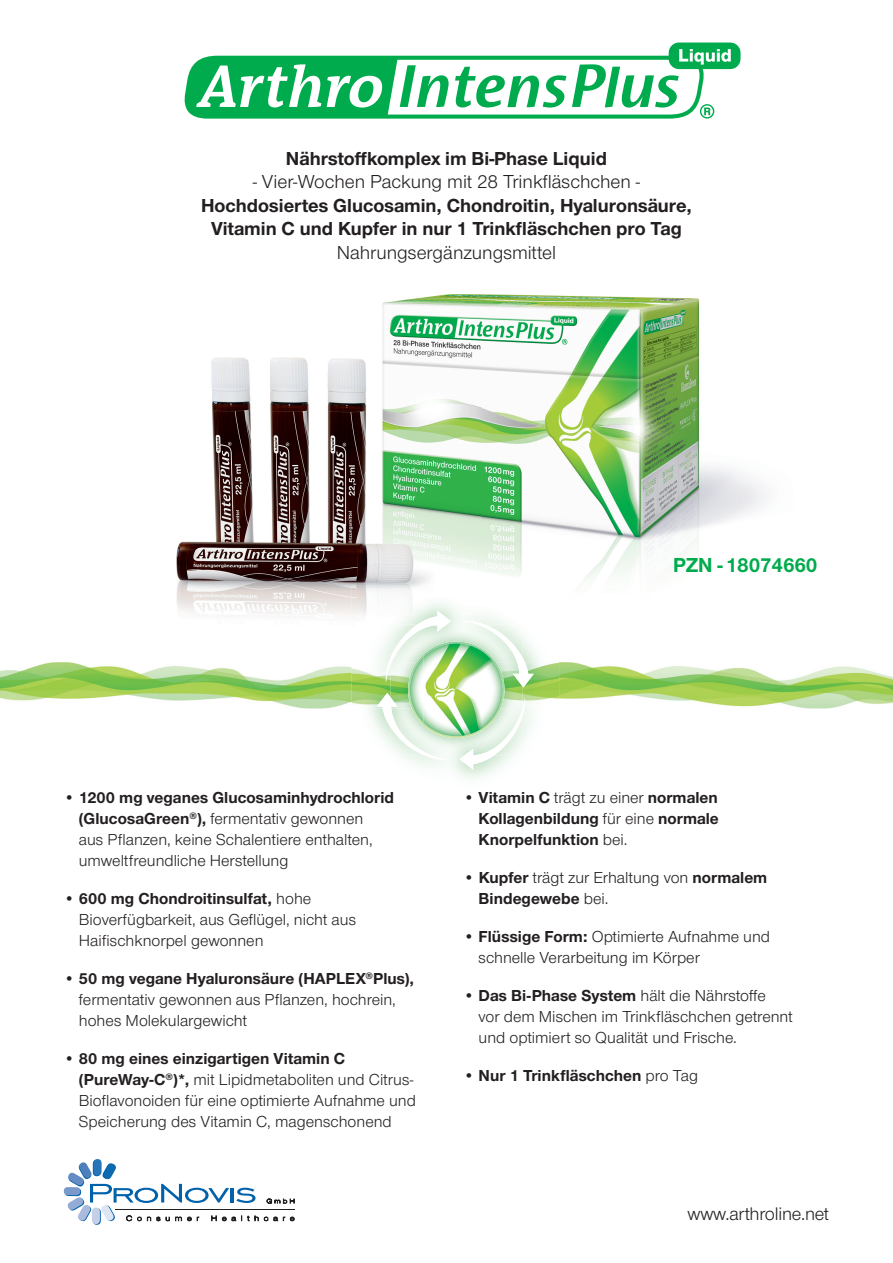
<style>
.page{position:relative;width:893px;height:1263px;background:#fff}
.page>*{position:absolute;margin:0;border:0;box-sizing:border-box;transform-origin:0 0}
.t1{font:700 21px "Nimbus San Nov";letter-spacing:-.01em;color:#00ab4d}
.t2{font:700 19.5px/23.4px "Nimbus San Nov";color:#231f20;text-align:center}
.t3{font:19.5px "Nimbus San Nov";color:#231f20}
.t4{font:18.9px "Nimbus San Nov";letter-spacing:-.01em;color:#231f20}
.t5{font:16.5px/21px "Nimbus San Nov";color:#231f20}
.t6{font:700 16.5px/21px "Nimbus San Nov";color:#231f20;text-align:justify}
.s1{font-weight:700}
.s2{font-weight:400}
</style>
<div class="page">
<img style="left:176px;top:294px;width:591px;height:321px">
<hr style="left:115px;top:1209px;width:180px;height:1px;background:#231f20">
<div style="left:93px;top:1208px;width:8px;height:16px;background:#2d7ab8;border-radius:4px"></div>
<div style="left:94px;top:1159px;width:8px;height:16px;background:#2774b6;border-radius:4px"></div>
<div style="left:64px;top:1187px;width:16px;height:8px;background:#7b9acc;border-radius:4px"></div>
<div style="left:92px;top:1207px;width:8px;height:17px;background:#c5d0e8;border-radius:4px"></div>
<svg style="left:67px;top:1162px;width:191px;height:60px"></svg>
<svg style="left:264px;top:1217px;width:30px;height:4px"></svg>
<svg style="left:267px;top:1199px;width:27px;height:4px"></svg>
<div style="left:669px;top:43px;width:71px;height:26px;background:#00ab4d;border-radius:10px"></div>
<svg style="left:184px;top:49px;width:547px;height:70px"></svg>
<img style="left:0;top:662px;width:352px;height:46px">
<img style="left:559px;top:662px;width:334px;height:46px">
<img style="left:352px;top:586px;width:207px;height:124px">
<svg style="left:377px;top:693px;width:72px;height:67px"></svg>
<svg style="left:459px;top:698px;width:66px;height:72px"></svg>
<svg style="left:462px;top:620px;width:72px;height:67px"></svg>
<svg style="left:385px;top:611px;width:66px;height:72px"></svg>
<img style="left:432px;top:626px;width:90px;height:129px">
<img style="left:447px;top:624px;width:29px;height:2px">
<img style="left:391px;top:664px;width:131px;height:44px">
<img style="left:391px;top:697px;width:41px;height:58px">
<img style="left:473px;top:710px;width:49px;height:45px">
<img style="left:476px;top:624px;width:46px;height:62px">
<img style="left:391px;top:624px;width:56px;height:40px">
<img style="left:410px;top:648px;width:14px;height:88px">
<img style="left:424px;top:643px;width:79px;height:93px">
<p class="t2" style="left:286px;top:148px;width:323px">Nährstoffkomplex im Bi-Phase Liquid</p>
<p class="t3" style="left:253px;top:175px;width:389px">- Vier-Wochen Packung mit 28 Trinkfläschchen -</p>
<p class="t2" style="left:201px;top:195px;width:492px">Hochdosiertes Glucosamin, Chondroitin, Hyaluronsäure,<br>Vitamin C und Kupfer in nur 1 Trinkfläschchen pro Tag</p>
<p class="t3" style="left:337px;top:245px;width:221px">Nahrungsergänzungsmittel</p>
<p class="t1" style="left:673px;top:557px;width:146px">PZN - 18074660</p>
<p class="t5" style="left:79px;top:788px;width:303px;text-indent:-15px"><span class="s1">• 1200 mg veganes Glucosaminhydroc or (GlucosaGreen</span><sup>®</sup><span class="s1">),</span> fermentativ gewonnen aus Pflanzen, keine Schalentiere enthalten, umweltfreundliche Herstellung</p>
<p class="t5" style="left:79px;top:889px;width:279px;text-indent:-15px"><span class="s1">• 600 mg Chondroitinsulfat,</span> hohe<br>Bioverfügbarkeit, aus Geflügel, nicht aus<br>Haifischknorpel gewonnen</p>
<p class="t5" style="left:79px;top:969px;width:337px;text-indent:-15px"><span class="s1">• 50 mg vegane Hyaluronsäure (HAPLEX</span><sup>®</sup><span class="s1">Plus), </span>fermentativ gewonnen aus Pflanzen, hochrein, hohes Molekulargewicht</p>
<p class="t5" style="left:79px;top:1049px;width:339px;text-indent:-15px"><span class="s1">• 80 mg eines einzigartigen Vitamin C (PureWay-C</span><sup>®</sup><span class="s1">)*,</span> mit Lipidmetaboliten und Citrus-Bioflavonoiden für eine optimierte Aufnahme und Speicherung des Vitamin C, magenschonend</p>
<p class="t6" style="left:479px;top:788px;width:242px;text-indent:43px">i C <span class="s2">trägt zu einer</span> normalen Kollagenbildung <span class="s2">für eine</span> normale Knorpelfunktion <span class="s2">bei.</span></p>
<p class="t6" style="left:479px;top:868px;width:290px;text-indent:-15px">• Kupfer <span class="s2">trägt zur Erhaltung von</span> normalem<br>Bindegewebe <span class="s2">bei.</span></p>
<p class="t5" style="left:479px;top:927px;width:293px;text-indent:-15px"><span class="s1">• Flüssige Form:</span> Optimierte Aufnahme und schnelle Verarbeitung im Körper</p>
<p class="t5" style="left:479px;top:986px;width:316px;text-indent:-15px"><span class="s1">• Das Bi-Phase System</span> hält die Nährstoffe<br>vor dem Mischen im Trinkfläschchen getrennt und optimiert so Qualität und Frische.</p>
<p class="t6" style="left:463px;top:1066px;width:236px">• Nur 1 Trinkfläschchen <span class="s2">pro Tag</span></p>
<p class="t6" style="left:351px;top:788px;width:44px">hl id</p>
<p class="t6" style="left:479px;top:788px;width:21px">Vit</p>
<p class="t6" style="left:463px;top:788px;width:73px">• amn</p>
<p class="t4" style="left:687px;top:1207px;width:143px">www.arthroline.net</p>
</div>
